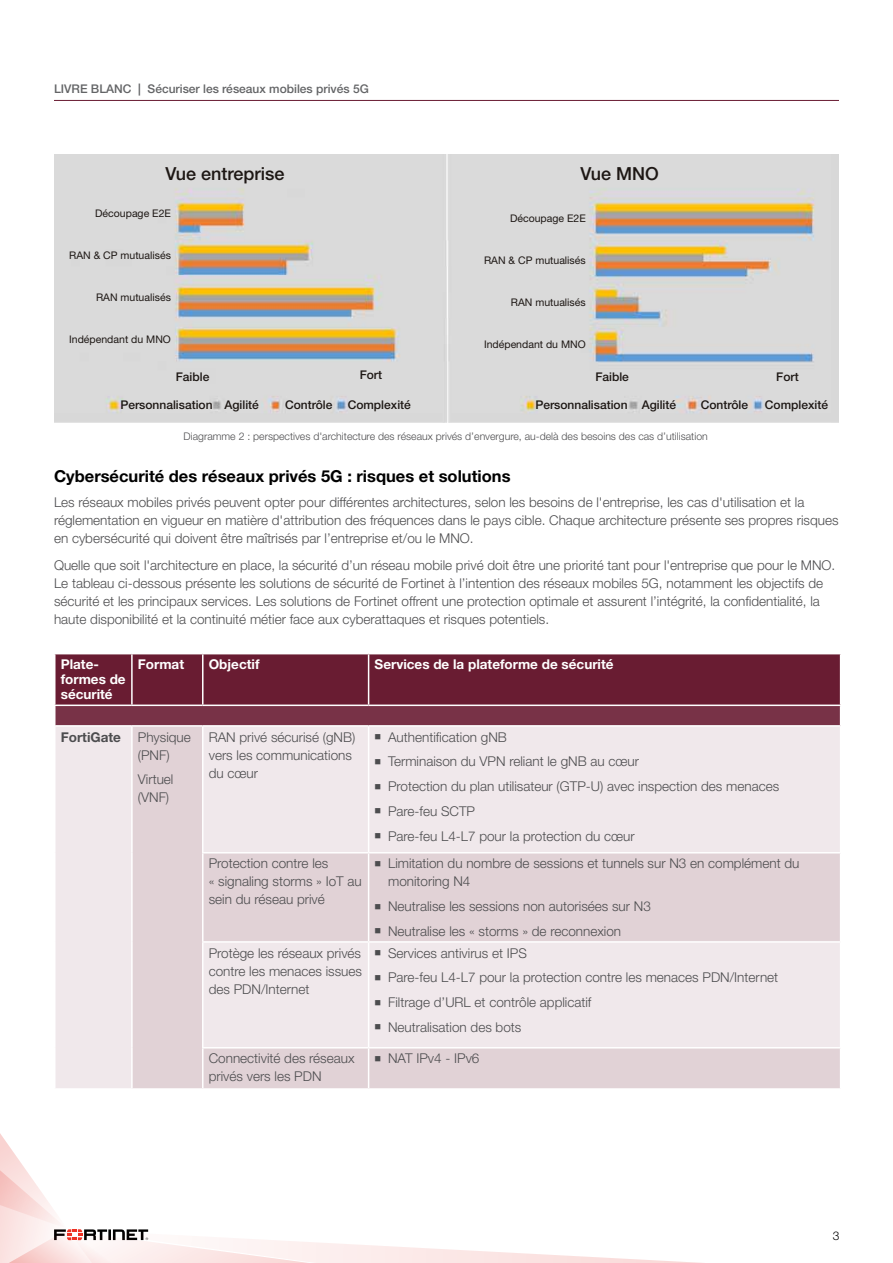
<style>
.page{position:relative;width:893px;height:1263px;background:#fff}
.page>*{position:absolute;margin:0;border:0;box-sizing:border-box;transform-origin:0 0}
.t1{font:500 18px "Helvetica Neue LT Pro";color:#1d1714}
.t2{font:700 16.5px "Helvetica Neue LT Pro";color:#000}
.t3{font:300 13.5px/18px "Helvetica Neue LT Pro";color:#4d4d4f}
.t4{font:700 13.5px/15px "Helvetica Neue LT Pro";color:#fff}
.t5{font:700 13.5px "Helvetica Neue LT Pro";color:#4d4d4f}
.t6{font:500 12px "Helvetica Neue LT Pro";color:#1d1714}
.t7{font:500 12px "Helvetica Neue LT Pro";color:#636466}
.t8{font:300 12px "Helvetica Neue LT Pro";color:#000}
.t9{font:10.5px "Helvetica Neue LT Pro";color:#1d1714}
.t10{font:300 10.5px "Helvetica Neue LT Pro";color:#4d4d4f}
.s1{font-weight:700}
</style>
<div class="page">
<hr style="left:54px;top:100px;width:785px;height:1px;background:#691c32">
<svg style="left:0;top:1133px;width:701px;height:130px"></svg>
<img style="left:54px;top:154px;width:785px;height:269px">
<div style="left:56px;top:727px;width:75px;height:361px;background:#f0e8eb"></div>
<svg style="left:133px;top:727px;width:707px;height:361px;background:#e9dee2"></svg>
<hr style="left:369px;top:852px;width:472px;height:1px;background:#fff">
<hr style="left:369px;top:941px;width:472px;height:2px;background:#fff">
<hr style="left:369px;top:1047px;width:472px;height:1px;background:#fff">
<svg style="left:54px;top:654px;width:787px;height:71px;background:#6f253a"></svg>
<hr style="left:132px;top:704px;width:71px;height:2px;background:#fff">
<hr style="left:203px;top:704px;width:166px;height:2px;background:#fff">
<hr style="left:369px;top:704px;width:472px;height:2px;background:#fff">
<hr style="left:131px;top:654px;width:2px;height:50px;background:#fff">
<hr style="left:202px;top:654px;width:1px;height:50px;background:#fff">
<hr style="left:368px;top:654px;width:1px;height:50px;background:#fff">
<hr style="left:202px;top:727px;width:1px;height:125px;background:#fff">
<hr style="left:368px;top:727px;width:1px;height:125px;background:#fff">
<hr style="left:202px;top:852px;width:167px;height:1px;background:#fff">
<hr style="left:202px;top:853px;width:1px;height:88px;background:#fff">
<hr style="left:368px;top:853px;width:1px;height:88px;background:#fff">
<hr style="left:202px;top:941px;width:167px;height:2px;background:#fff">
<hr style="left:202px;top:943px;width:1px;height:104px;background:#fff">
<hr style="left:368px;top:943px;width:1px;height:104px;background:#fff">
<hr style="left:202px;top:1047px;width:167px;height:1px;background:#fff">
<hr style="left:202px;top:1048px;width:1px;height:40px;background:#fff">
<hr style="left:368px;top:1048px;width:1px;height:40px;background:#fff">
<div style="left:176px;top:368px;width:40px;height:16px;background:#d9d9d9"></div>
<p class="t7" style="left:54px;top:82px;width:316px">LIVRE BLANC <span class="s1">|</span> Sécuriser les réseaux mobiles privés 5G</p>
<h1 class="t1" style="left:165px;top:163px;width:121px">Vue entreprise</h1>
<h1 class="t1" style="left:580px;top:163px;width:80px">Vue MNO</h1>
<p class="t9" style="left:510px;top:212px;width:77px">Découpage E2E</p>
<p class="t9" style="left:484px;top:254px;width:103px">RAN &amp; CP mutualisés</p>
<p class="t9" style="left:511px;top:296px;width:76px">RAN mutualisés</p>
<p class="t9" style="left:484px;top:338px;width:103px">Indépendant du MNO</p>
<p class="t9" style="left:95px;top:207px;width:77px">Découpage E2E</p>
<p class="t9" style="left:69px;top:249px;width:103px">RAN &amp; CP mutualisés</p>
<p class="t9" style="left:96px;top:291px;width:76px">RAN mutualisés</p>
<p class="t9" style="left:69px;top:333px;width:103px">Indépendant du MNO</p>
<p class="t6" style="left:176px;top:369px;width:35px">Faible</p>
<p class="t6" style="left:360px;top:368px;width:24px">Fort</p>
<p class="t6" style="left:595px;top:369px;width:35px">Faible</p>
<p class="t6" style="left:776px;top:369px;width:24px">Fort</p>
<p class="t6" style="left:120px;top:398px;width:140px">Personnalisation Agilité</p>
<p class="t6" style="left:285px;top:398px;width:49px">Contrôle</p>
<p class="t6" style="left:348px;top:398px;width:65px">Complexité</p>
<p class="t6" style="left:535px;top:398px;width:142px">Personnalisation Agilité</p>
<p class="t6" style="left:701px;top:398px;width:49px">Contrôle</p>
<p class="t6" style="left:765px;top:398px;width:65px">Complexité</p>
<p class="t10" style="left:184px;top:430px;width:526px">Diagramme 2 : perspectives d'architecture des réseaux privés d’envergure, au-delà des besoins des cas d’utilisation</p>
<p class="t2" style="left:54px;top:466px;width:458px">Cybersécurité des réseaux privés 5G : risques et solutions</p>
<p class="t3" style="left:54px;top:493px;width:786px">Les réseaux mobiles privés peuvent opter pour différentes architectures, selon les besoins de l'entreprise, les cas d'utilisation et la réglementation en vigueur en matière d'attribution des fréquences dans le pays cible. Chaque architecture présente ses propres risques en cybersécurité qui doivent être maîtrisés par l’entreprise et/ou le MNO.</p>
<p class="t3" style="left:54px;top:556px;width:783px">Quelle que soit l'architecture en place, la sécurité d’un réseau mobile privé doit être une priorité tant pour l'entreprise que pour le MNO.<br>Le tableau ci-dessous présente les solutions de sécurité de Fortinet à l’intention des réseaux mobiles 5G, notamment les objectifs de sécurité et les principaux services. Les solutions de Fortinet offrent une protection optimale et assurent l’intégrité, la confidentialité, la haute disponibilité et la continuité métier face aux cyberattaques et risques potentiels.</p>
<p class="t4" style="left:61px;top:657px;width:66px">Plate&shy;formes de sécurité</p>
<p class="t4" style="left:138px;top:657px;width:48px">Format</p>
<p class="t4" style="left:209px;top:657px;width:52px">Objectif</p>
<p class="t4" style="left:375px;top:657px;width:240px">Services de la plateforme de sécurité</p>
<p class="t5" style="left:61px;top:728px;width:62px">FortiGate</p>
<p class="t3" style="left:138px;top:727px;width:55px">Physique (PNF)</p>
<p class="t3" style="left:138px;top:770px;width:37px">Virtuel (VNF)</p>
<p class="t3" style="left:209px;top:727px;width:148px">RAN privé sécurisé (gNB) vers les communications du cœur</p>
<p class="t3" style="left:375px;top:727px;width:134px">■ Authentification gNB</p>
<p class="t3" style="left:375px;top:752px;width:266px">■ Terminaison du VPN reliant le gNB au cœur</p>
<p class="t3" style="left:375px;top:777px;width:406px">■ Protection du plan utilisateur (GTP-U) avec inspection des menaces</p>
<p class="t3" style="left:375px;top:802px;width:102px">■ Pare-feu SCTP</p>
<p class="t3" style="left:375px;top:826px;width:262px">■ Pare-feu L4-L7 pour la protection du cœur</p>
<p class="t3" style="left:209px;top:854px;width:155px">Protection contre les<br>« signaling storms » IoT au sein du réseau privé</p>
<p class="t3" style="left:388px;top:854px;width:413px;text-indent:-14px">■ Limitation du nombre de sessions et tunnels sur N3 en complément du monitoring N4</p>
<p class="t3" style="left:375px;top:897px;width:278px">■ Neutralise les sessions non autorisées sur N3</p>
<p class="t3" style="left:375px;top:922px;width:248px">■ Neutralise les « storms » de reconnexion</p>
<p class="t3" style="left:209px;top:943px;width:155px;text-align:justify">Protège les réseaux privés contre les menaces issues des PDN/Internet</p>
<p class="t3" style="left:375px;top:943px;width:154px">■ Services antivirus et IPS</p>
<p class="t3" style="left:375px;top:968px;width:405px">■ Pare-feu L4-L7 pour la protection contre les menaces PDN/Internet</p>
<p class="t3" style="left:375px;top:993px;width:218px">■ Filtrage d’URL et contrôle applicatif</p>
<p class="t3" style="left:375px;top:1018px;width:148px">■ Neutralisation des bots</p>
<p class="t3" style="left:209px;top:1049px;width:147px">Connectivité des réseaux privés vers les PDN</p>
<p class="t3" style="left:375px;top:1049px;width:106px">■ NAT IPv4 - IPv6</p>
<p class="t8" style="left:833px;top:1229px;width:8px">3</p>
</div>
